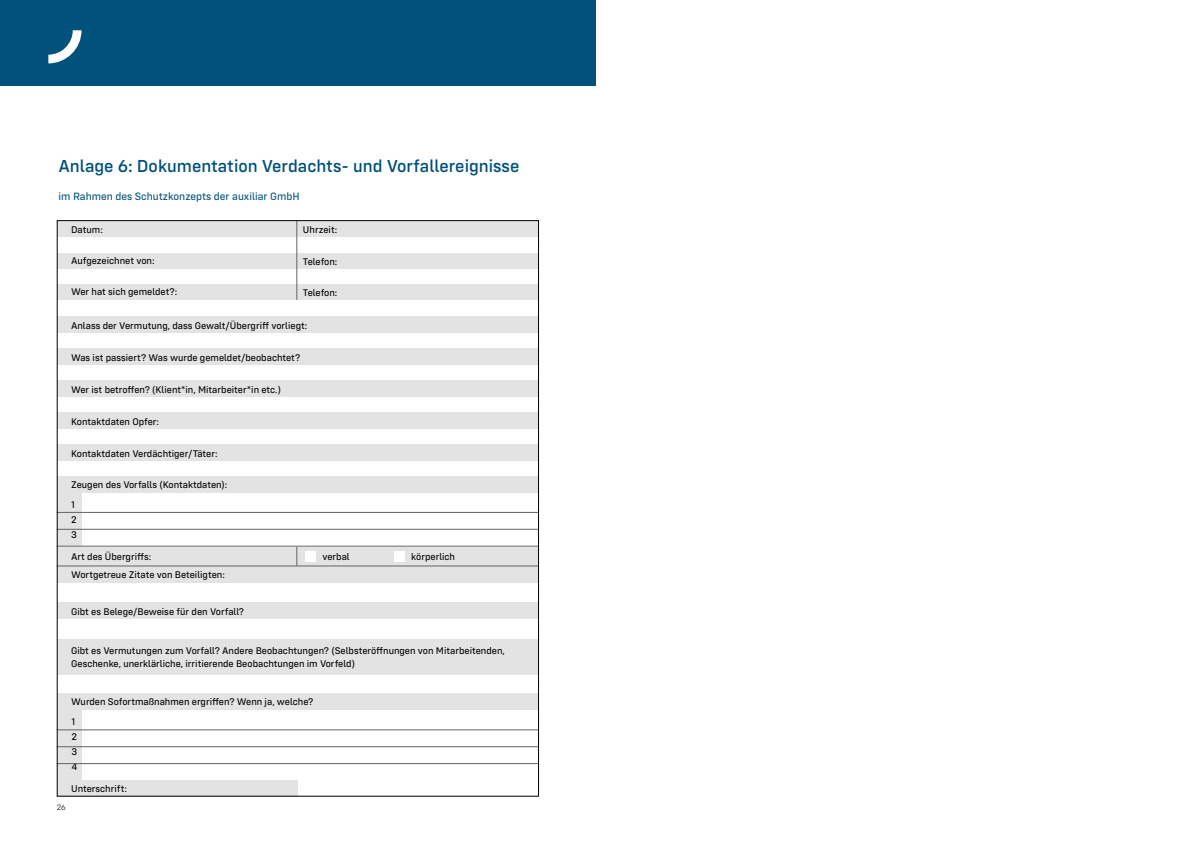
<style>
.page{position:relative;width:1191px;height:842px;background:#fff}
.page>*{position:absolute;margin:0;border:0;box-sizing:border-box;transform-origin:0 0}
.t1{font:500 18px "Config Rounded";color:#00517b}
.t2{font:11px "Config Rounded Text";color:#00517b}
.t3{font:10px/15px "Config Rounded Text";color:#000}
.t4{font:300 8px "Config Rounded";color:#000}
</style>
<div class="page">
<div style="left:57px;top:316px;width:481px;height:16px;background:#e3e3e3"></div>
<div style="left:57px;top:348px;width:481px;height:16px;background:#e3e3e3"></div>
<div style="left:57px;top:380px;width:481px;height:16px;background:#e3e3e3"></div>
<div style="left:57px;top:412px;width:481px;height:16px;background:#e3e3e3"></div>
<div style="left:57px;top:444px;width:481px;height:16px;background:#e3e3e3"></div>
<div style="left:57px;top:476px;width:481px;height:16px;background:#e3e3e3"></div>
<div style="left:57px;top:603px;width:481px;height:16px;background:#e3e3e3"></div>
<div style="left:57px;top:639px;width:481px;height:35px;background:#e3e3e3"></div>
<div style="left:57px;top:693px;width:481px;height:16px;background:#e3e3e3"></div>
<div style="left:57px;top:780px;width:240px;height:16px;background:#e3e3e3"></div>
<div style="left:57px;top:547px;width:481px;height:36px;background:#e3e3e3"></div>
<div style="left:0;top:0;width:595px;height:85px;background:#00517b"></div>
<div style="left:57px;top:221px;width:481px;height:15px;background:#e3e3e3"></div>
<div style="left:57px;top:253px;width:481px;height:15px;background:#e3e3e3"></div>
<div style="left:57px;top:284px;width:481px;height:16px;background:#e3e3e3"></div>
<hr style="left:296px;top:220px;width:1px;height:80px;background:#646363">
<svg style="left:296px;top:547px;width:1px;height:19px"></svg>
<div style="left:305px;top:551px;width:11px;height:11px;background:#fff"></div>
<div style="left:394px;top:551px;width:10px;height:11px;background:#fff"></div>
<div style="left:57px;top:492px;width:25px;height:54px;background:#e3e3e3"></div>
<div style="left:57px;top:709px;width:25px;height:75px;background:#e3e3e3"></div>
<hr style="left:57px;top:512px;width:482px;height:1px;background:#646363">
<hr style="left:57px;top:529px;width:482px;height:1px;background:#646363">
<hr style="left:57px;top:546px;width:482px;height:1px;background:#646363">
<hr style="left:57px;top:566px;width:482px;height:1px;background:#646363">
<hr style="left:57px;top:730px;width:482px;height:1px;background:#646363">
<hr style="left:57px;top:746px;width:482px;height:1px;background:#646363">
<hr style="left:57px;top:763px;width:482px;height:1px;background:#646363">
<svg style="left:48px;top:30px;width:33px;height:33px"></svg>
<h1 class="t1" style="left:59px;top:156px;width:462px">Anlage 6: Dokumentation Verdachts- und Vorfallereignisse</h1>
<p class="t2" style="left:59px;top:189px;width:242px">im Rahmen des Schutzkonzepts der auxiliar GmbH</p>
<p class="t3" style="left:71px;top:222px;width:33px">Datum:</p>
<p class="t3" style="left:303px;top:222px;width:36px">Uhrzeit:</p>
<p class="t3" style="left:71px;top:253px;width:85px">Aufgezeichnet von:</p>
<p class="t3" style="left:71px;top:284px;width:108px">Wer hat sich gemeldet?:</p>
<p class="t3" style="left:303px;top:254px;width:36px">Telefon:</p>
<p class="t3" style="left:303px;top:285px;width:36px">Telefon:</p>
<p class="t3" style="left:71px;top:318px;width:238px">Anlass der Vermutung, dass Gewalt/Übergriff vorliegt:</p>
<p class="t3" style="left:71px;top:350px;width:231px">Was ist passiert? Was wurde gemeldet/beobachtet?</p>
<p class="t3" style="left:71px;top:382px;width:211px">Wer ist betroffen? (Klient*in, Mitarbeiter*in etc.)</p>
<p class="t3" style="left:71px;top:414px;width:89px">Kontaktdaten Opfer:</p>
<p class="t3" style="left:71px;top:446px;width:148px">Kontaktdaten Verdächtiger/Täter:</p>
<p class="t3" style="left:71px;top:477px;width:158px">Zeugen des Vorfalls (Kontaktdaten):</p>
<p class="t3" style="left:71px;top:497px;width:7px">1<br>2<br>3</p>
<p class="t3" style="left:71px;top:549px;width:82px">Art des Übergriffs:</p>
<p class="t3" style="left:322px;top:549px;width:29px">verbal</p>
<p class="t3" style="left:411px;top:549px;width:45px">körperlich</p>
<p class="t3" style="left:71px;top:567px;width:155px">Wortgetreue Zitate von Beteiligten:</p>
<p class="t3" style="left:71px;top:604px;width:174px">Gibt es Belege/Beweise für den Vorfall?</p>
<p class="t3" style="left:71px;top:644px;width:435px;line-height:13px">Gibt es Vermutungen zum Vorfall? Andere Beobachtungen? (Selbsteröffnungen von Mitarbeitenden,<br>Geschenke, unerklärliche, irritierende Beobachtungen im Vorfeld)</p>
<p class="t3" style="left:71px;top:694px;width:244px">Wurden Sofortmaßnahmen ergriffen? Wenn ja, welche?</p>
<p class="t3" style="left:72px;top:714px;width:7px">1<br>2<br>3<br>4</p>
<p class="t3" style="left:71px;top:781px;width:57px">Unterschrift:</p>
<p class="t4" style="left:57px;top:802px;width:11px">26</p>
</div>
